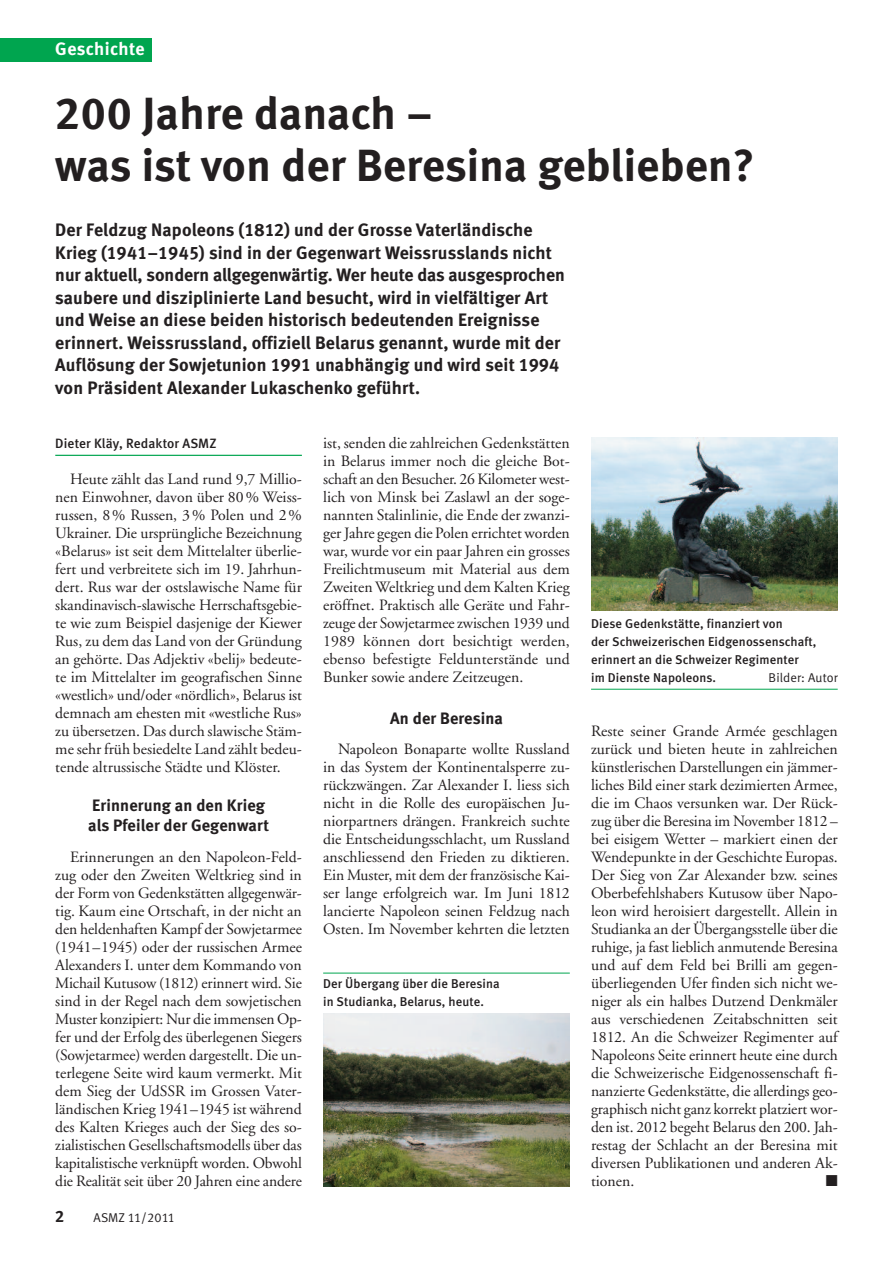
<style>
.page{position:relative;width:893px;height:1263px;background:#fff}
.page>*{position:absolute;margin:0;border:0;box-sizing:border-box;transform-origin:0 0}
.t1{font:45px/52.5px "Meta Bold LF";letter-spacing:.005em;color:#231f20}
.t2{font:18px/22.5px "Meta Bold LF";letter-spacing:.01em;color:#231f20}
.t3{font:18px "Meta Bold LF";letter-spacing:.025em;color:#fff}
.t4{font:16.5px/19.5px "Meta Bold LF";letter-spacing:.01em;color:#231f20}
.t5{font:15.75px/18px "Adobe Garamond";color:#231f20;text-align:justify}
.t6{font:15.75px "Zapf Dingbats";color:#231f20}
.t7{font:13.5px "Meta Medium LF";letter-spacing:.01em;color:#231f20}
.t8{font:12.75px/18px "Meta Medium LF";letter-spacing:.01em;color:#231f20}
.t9{font:12.75px "Meta Normal LF";letter-spacing:.01em;color:#231f20}
</style>
<div class="page">
<hr style="left:55px;top:455px;width:247px;height:1px;background:#00a54f">
<div style="left:0;top:38px;width:151px;height:24px;background:#00a54f"></div>
<hr style="left:323px;top:973px;width:247px;height:1px;background:#00a54f">
<img style="left:323px;top:1013px;width:247px;height:173px">
<img style="left:591px;top:437px;width:247px;height:173px">
<hr style="left:591px;top:689px;width:247px;height:1px;background:#00a54f">
<p class="t3" style="left:55px;top:42px;width:91px">Geschichte</p>
<h1 class="t1" style="left:55px;top:91px;width:701px">200 Jahre danach –<br>was ist von der Beresina geblieben?</h1>
<p class="t2" style="left:55px;top:220px;width:511px">Der Feldzug Napoleons (1812) und der Grosse Vaterländische Krieg (1941–1945) sind in der Gegenwart Weissrusslands nicht nur aktuell, sondern allgegenwärtig. Wer heute das ausgesprochen saubere und disziplinierte Land besucht, wird in vielfältiger Art und Weise an diese beiden historisch bedeutenden Ereignisse erinnert. Weissrussland, offiziell Belarus genannt, wurde mit der Auflösung der Sowjetunion 1991 unabhängig und wird seit 1994 von Präsident Alexander Lukaschenko geführt.</p>
<p class="t7" style="left:55px;top:439px;width:163px">Dieter Kläy, Redaktor ASMZ</p>
<p class="t5" style="left:55px;top:472px;width:248px;text-indent:15px">Heute zählt das Land rund 9,7 Millio&shy;nen Einwohner, davon über 80% Weiss&shy;russen, 8% Russen, 3% Polen und 2% Ukrainer. Die ursprüngliche Bezeichnung «Belarus» ist seit dem Mittelalter überlie&shy;fert und verbreitete sich im 19. Jahrhun&shy;dert. Rus war der ostslawische Name für skandinavisch-slawische Herrschaftsgebie&shy;te wie zum Beispiel dasjenige der Kiewer Rus, zu dem das Land von der Gründung an gehörte. Das Adjektiv «belij» bedeute&shy;te im Mittelalter im geografischen Sinne «westlich» und/oder «nördlich», Belarus ist demnach am ehesten mit «westliche Rus» zu übersetzen. Das durch slawische Stäm&shy;me sehr früh besiedelte Land zählt bedeu&shy;tende altrussische Städte und Klöster.</p>
<p class="t4" style="left:88px;top:797px;width:182px">Erinnerung an den Krieg als Pfeiler der Gegenwart</p>
<p class="t5" style="left:55px;top:850px;width:248px;text-indent:15px">Erinnerungen an den Napoleon-Feld&shy;zug oder den Zweiten Weltkrieg sind in der Form von Gedenkstätten allgegenwär&shy;tig. Kaum eine Ortschaft, in der nicht an den heldenhaften Kampf der Sowjetarmee (1941–1945) oder der russischen Armee Alexanders I. unter dem Kommando von Michail Kutusow (1812) erinnert wird. Sie sind in der Regel nach dem sowjetischen Muster konzipiert: Nur die immensen Op&shy;fer und der Erfolg des überlegenen Siegers (Sowjetarmee) werden dargestellt. Die un&shy;terlegene Seite wird kaum vermerkt. Mit dem Sieg der UdSSR im Grossen Vater&shy;ländischen Krieg 1941–1945 ist während des Kalten Krieges auch der Sieg des so&shy;zialistischen Gesellschaftsmodells über das kapitalistische verknüpft worden. Obwohl die Realität seit über 20 Jahren eine andere</p>
<p class="t4" style="left:55px;top:1208px;width:11px">2</p>
<p class="t9" style="left:94px;top:1213px;width:83px">ASMZ 11/2011</p>
<p class="t5" style="left:323px;top:436px;width:248px">ist, senden die zahlreichen Gedenkstätten in Belarus immer noch die gleiche Bot&shy;schaft an den Besucher. 26 Kilometer west&shy;lich von Minsk bei Zaslawl an der soge&shy;nannten Stalinlinie, die Ende der zwanzi&shy;ger Jahre gegen die Polen errichtet worden war, wurde vor ein paar Jahren ein grosses Freilichtmuseum mit Material aus dem Zweiten Weltkrieg und dem Kalten Krieg eröffnet. Praktisch alle Geräte und Fahr&shy;zeuge der Sowjetarmee zwischen 1939 und 1989 können dort besichtigt werden, ebenso befestigte Feldunterstände und Bunker sowie andere Zeitzeugen.</p>
<p class="t4" style="left:390px;top:710px;width:114px">An der Beresina</p>
<p class="t5" style="left:323px;top:742px;width:248px;text-indent:15px">Napoleon Bonaparte wollte Russland in das System der Kontinentalsperre zu&shy;rückzwängen. Zar Alexander I. liess sich nicht in die Rolle des europäischen Ju&shy;niorpartners drängen. Frankreich suchte die Entscheidungsschlacht, um Russland anschliessend den Frieden zu diktieren.<br>Ein Muster, mit dem der französische Kai&shy;ser lange erfolgreich war. Im Juni 1812 lancierte Napoleon seinen Feldzug nach Osten. Im November kehrten die letzten</p>
<p class="t8" style="left:323px;top:976px;width:178px">Der Übergang über die Beresina in Studianka, Belarus, heute.</p>
<p class="t8" style="left:591px;top:616px;width:227px">Diese Gedenkstätte, finanziert von<br>der Schweizerischen Eidgenossenschaft, erinnert an die Schweizer Regimenter<br>im Dienste Napoleons.</p>
<p class="t9" style="left:769px;top:673px;width:71px">Bilder: Autor</p>
<p class="t5" style="left:591px;top:724px;width:248px">Reste seiner Grande Armée geschlagen zurück und bieten heute in zahlreichen künstlerischen Darstellungen ein jämmer&shy;liches Bild einer stark dezimierten Armee, die im Chaos versunken war. Der Rück&shy;zug über die Beresina im November 1812 – bei eisigem Wetter – markiert einen der Wendepunkte in der Geschichte Europas.<br>Der Sieg von Zar Alexander bzw. seines Oberbefehlshabers Kutusow über Napo&shy;leon wird heroisiert dargestellt. Allein in Studianka an der Übergangsstelle über die ruhige, ja fast lieblich anmutende Beresina und auf dem Feld bei Brilli am gegen&shy;überliegenden Ufer finden sich nicht we&shy;niger als ein halbes Dutzend Denkmäler aus verschiedenen Zeitabschnitten seit 1812. An die Schweizer Regimenter auf Napoleons Seite erinnert heute eine durch die Schweizerische Eidgenossenschaft fi&shy;nanzierte Gedenkstätte, die allerdings geo&shy;graphisch nicht ganz korrekt platziert wor&shy;den ist. 2012 begeht Belarus den 200. Jah&shy;restag der Schlacht an der Beresina mit diversen Publikationen und anderen Ak&shy;tionen.</p>
<p class="t6" style="left:826px;top:1172px;width:13px">■</p>
</div>
